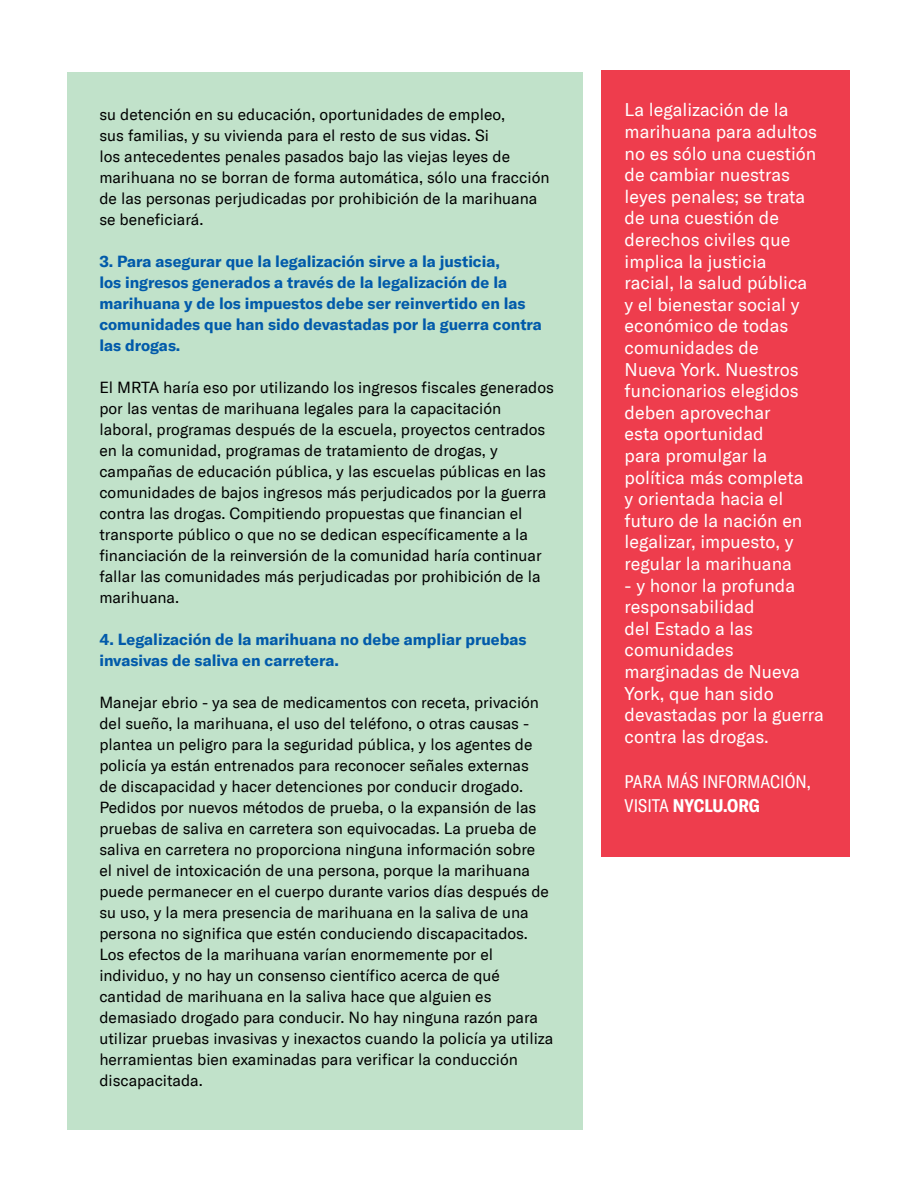
<style>
.page{position:relative;width:918px;height:1188px;background:#fff}
.page>*{position:absolute;margin:0;border:0;box-sizing:border-box;transform-origin:0 0}
.t1{font:18px/21.6px "GT America ACLU";color:#fff}
.t2{font:condensed 18px/24px "GT America";color:#fff}
.t3{font:15.75px/21px "GT America ACLU";color:#000}
.t4{font:700 15.75px/21px "GT America ACLU";color:#015aaa}
.s1{font-weight:700}
</style>
<div class="page">
<div style="left:602px;top:70px;width:248px;height:786px;background:#ee3d4d"></div>
<div style="left:68px;top:72px;width:516px;height:1058px;background:#c1e2ca"></div>
<p class="t3" style="left:99px;top:104px;width:452px">su detención en su educación, oportunidades de empleo,<br>sus familias, y su vivienda para el resto de sus vidas. Si<br>los antecedentes penales pasados bajo las viejas leyes de marihuana no se borran de forma automática, sólo una fracción de las personas perjudicadas por prohibición de la marihuana se beneficiará.</p>
<p class="t4" style="left:99px;top:250px;width:444px">3. Para asegurar que la legalización sirve a la justicia,<br>los ingresos generados a través de la legalización de la marihuana y de los impuestos debe ser reinvertido en las comunidades que han sido devastadas por la guerra contra las drogas.</p>
<p class="t3" style="left:99px;top:377px;width:456px">El MRTA haría eso por utilizando los ingresos fiscales generados por las ventas de marihuana legales para la capacitación laboral, programas después de la escuela, proyectos centrados en la comunidad, programas de tratamiento de drogas, y campañas de educación pública, y las escuelas públicas en las comunidades de bajos ingresos más perjudicados por la guerra contra las drogas. Compitiendo propuestas que financian el transporte público o que no se dedican específicamente a la financiación de la reinversión de la comunidad haría continuar fallar las comunidades más perjudicadas por prohibición de la marihuana.</p>
<p class="t4" style="left:99px;top:628px;width:429px">4. Legalización de la marihuana no debe ampliar pruebas invasivas de saliva en carretera.</p>
<p class="t3" style="left:99px;top:692px;width:455px">Manejar ebrio - ya sea de medicamentos con receta, privación del sueño, la marihuana, el uso del teléfono, o otras causas - plantea un peligro para la seguridad pública, y los agentes de policía ya están entrenados para reconocer señales externas<br>de discapacidad y hacer detenciones por conducir drogado.<br>Pedidos por nuevos métodos de prueba, o la expansión de las pruebas de saliva en carretera son equivocadas. La prueba de saliva en carretera no proporciona ninguna información sobre<br>el nivel de intoxicación de una persona, porque la marihuana puede permanecer en el cuerpo durante varios días después de su uso, y la mera presencia de marihuana en la saliva de una persona no significa que estén conduciendo discapacitados.<br>Los efectos de la marihuana varían enormemente por el individuo, y no hay un consenso científico acerca de qué cantidad de marihuana en la saliva hace que alguien es demasiado drogado para conducir. No hay ninguna razón para utilizar pruebas invasivas y inexactos cuando la policía ya utiliza herramientas bien examinadas para verificar la conducción discapacitada.</p>
<p class="t1" style="left:625px;top:99px;width:194px">La legalización de la marihuana para adultos no es sólo una cuestión de cambiar nuestras leyes penales; se trata de una cuestión de derechos civiles que implica la justicia racial, la salud pública y el bienestar social y económico de todas comunidades de<br>Nueva York. Nuestros funcionarios elegidos deben aprovechar<br>esta oportunidad<br>para promulgar la política más completa<br>y orientada hacia el futuro de la nación en legalizar, impuesto, y regular la marihuana</p>
<p class="t1" style="left:625px;top:575px;width:201px">- y honor la profunda responsabilidad<br>del Estado a las comunidades marginadas de Nueva<br>York, que han sido devastadas por la guerra contra las drogas.</p>
<p class="t2" style="left:625px;top:770px;width:188px">PARA MÁS INFORMACIÓN,<br>VISITA <span class="s1">NYCLU.ORG</span></p>
</div>
